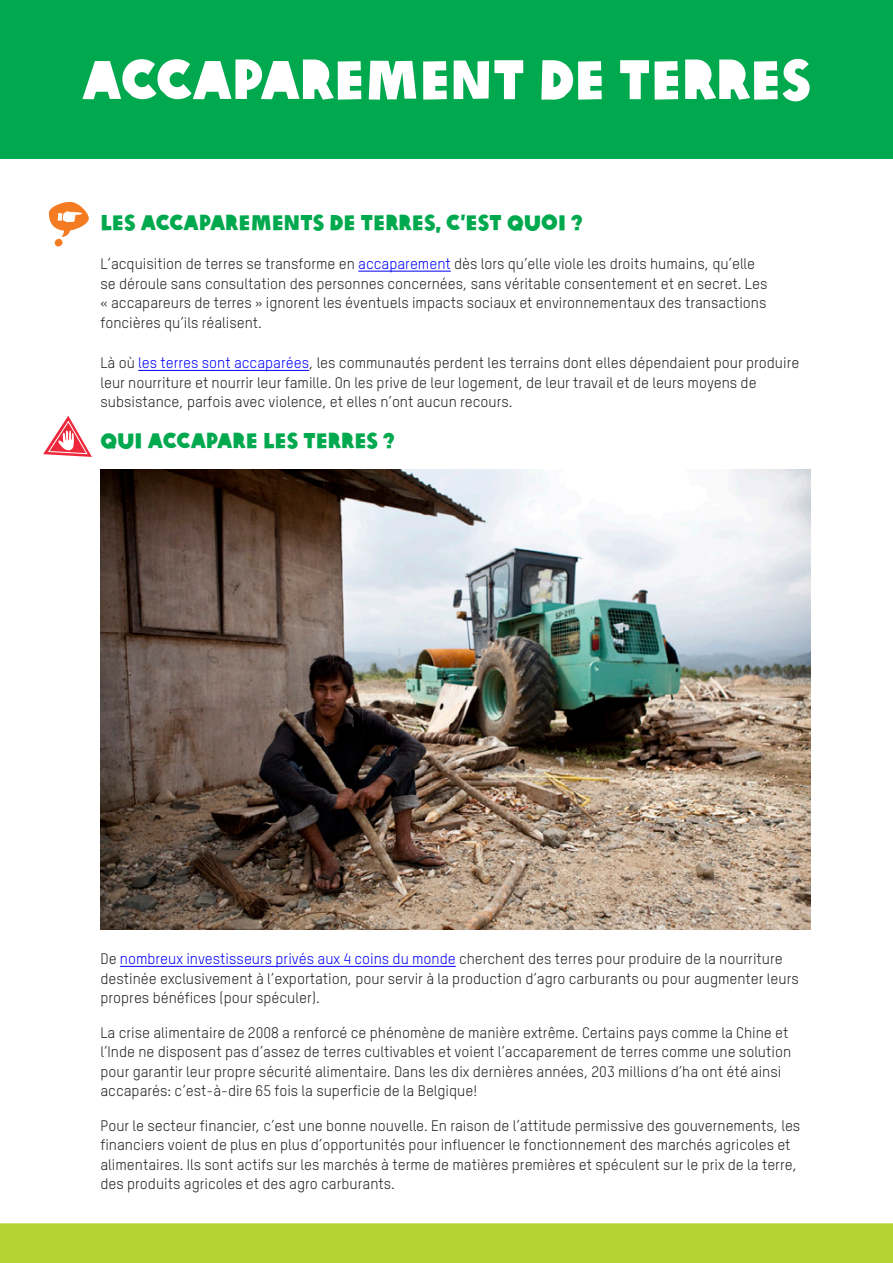
<style>
.page{position:relative;width:893px;height:1263px;background:#fff}
.page>*{position:absolute;margin:0;border:0;box-sizing:border-box;transform-origin:0 0}
.t1{font:54px "Oxfam Global Headline";color:#fff}
.List_Paragraph{font:21px "Oxfam Global Headline";color:#00a94e}
.List_Paragraph-2{font:15px/19.5px "Oxfam TSTARPRO";color:#231f20}
.s1{color:#00f}
</style>
<div class="page">
<div style="left:0;top:0;width:893px;height:158px;background:#00a94e"></div>
<hr style="left:358px;top:271px;width:93px;height:1px;background:#00f">
<hr style="left:138px;top:370px;width:171px;height:1px;background:#00f">
<hr style="left:120px;top:966px;width:336px;height:1px;background:#00f">
<img style="left:100px;top:470px;width:711px;height:459px">
<div style="left:0;top:1223px;width:893px;height:40px;background:#b5d334"></div>
<svg style="left:55px;top:238px;width:8px;height:9px"></svg>
<svg style="left:49px;top:201px;width:40px;height:36px"></svg>
<svg style="left:43px;top:416px;width:49px;height:41px"></svg>
<p class="t1" style="left:82px;top:34px;width:730px">ACCAPAREMENT DE TERRES</p>
<p class="List_Paragraph" style="left:100px;top:205px;width:484px">LES ACCAPAREMENTS DE TERRES, C’EST QUOI ?</p>
<p class="List_Paragraph-2" style="left:100px;top:254px;width:668px">L’acquisition de terres se transforme en <span class="s1">accaparement</span> dès lors qu’elle viole les droits humains, qu’elle se déroule sans consultation des personnes concernées, sans véritable consentement et en secret. Les « accapareurs de terres » ignorent les éventuels impacts sociaux et environnementaux des transactions foncières qu’ils réalisent.</p>
<p class="List_Paragraph-2" style="left:100px;top:353px;width:700px">Là où <span class="s1">les terres sont accaparées</span>, les communautés perdent les terrains dont elles dépendaient pour produire leur nourriture et nourrir leur famille. On les prive de leur logement, de leur travail et de leurs moyens de subsistance, parfois avec violence, et elles n’ont aucun recours.</p>
<p class="List_Paragraph" style="left:100px;top:423px;width:296px">QUI ACCAPARE LES TERRES ?</p>
<p class="List_Paragraph-2" style="left:100px;top:949px;width:700px">De <span class="s1">nombreux investisseurs privés aux 4 coins du monde</span> cherchent des terres pour produire de la nourriture destinée exclusivement à l’exportation, pour servir à la production d’agro carburants ou pour augmenter leurs propres bénéfices (pour spéculer).</p>
<p class="List_Paragraph-2" style="left:100px;top:1022px;width:692px">La crise alimentaire de 2008 a renforcé ce phénomène de manière extrême. Certains pays comme la Chine et l’Inde ne disposent pas d’assez de terres cultivables et voient l’accaparement de terres comme une solution pour garantir leur propre sécurité alimentaire. Dans les dix dernières années, 203 millions d’ha ont été ainsi accaparés: c’est-à-dire 65 fois la superficie de la Belgique!</p>
<p class="List_Paragraph-2" style="left:100px;top:1115px;width:701px">Pour le secteur financier, c’est une bonne nouvelle. En raison de l’attitude permissive des gouvernements, les financiers voient de plus en plus d’opportunités pour influencer le fonctionnement des marchés agricoles et alimentaires. Ils sont actifs sur les marchés à terme de matières premières et spéculent sur le prix de la terre, des produits agricoles et des agro carburants.</p>
</div>
